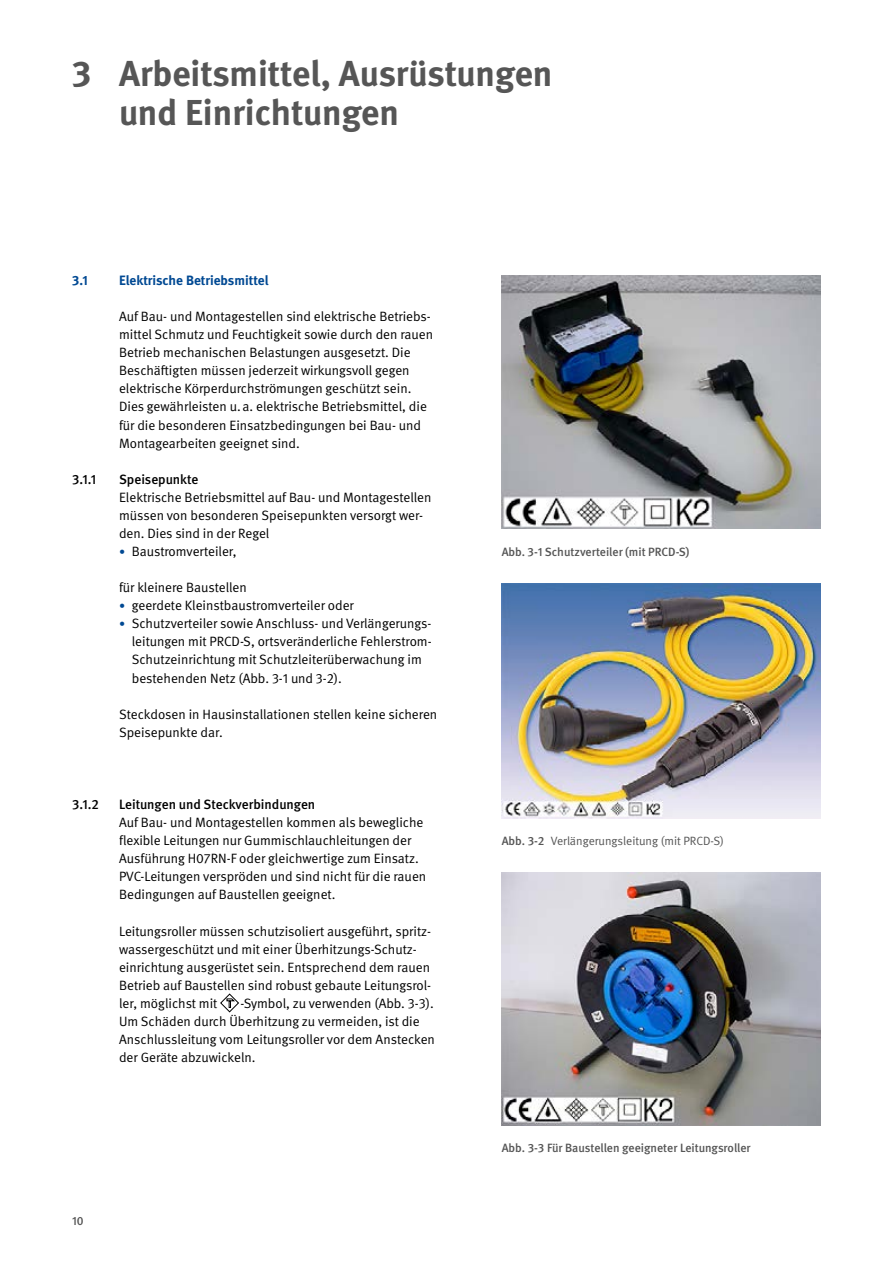
<style>
.page{position:relative;width:893px;height:1263px;background:#fff}
.page>*{position:absolute;margin:0;border:0;box-sizing:border-box;transform-origin:0 0}
.t1{font:700 36px/39px "DGUV Meta";color:#565656}
.FT{font:13.5px/18.1px "DGUV Meta";color:#000}
.t2{font:500 13.5px "DGUV Meta";color:#000}
.t3{font:700 13.5px "DGUV Meta";color:#004993}
.t4{font:500 12px "DGUV Meta";color:#565656}
.t5{font:12px "DGUV Meta";color:#565656}
.s1{font-size:12px;color:#004993}
.s2{font-weight:500}
</style>
<div class="page">
<svg style="left:220px;top:993px;width:19px;height:20px"></svg>
<img style="left:502px;top:276px;width:319px;height:253px">
<img style="left:502px;top:583px;width:319px;height:235px">
<img style="left:502px;top:872px;width:319px;height:253px">
<h1 class="t1" style="left:119px;top:55px;width:435px;text-indent:-47px">3 Arbeitsmittel, Ausrüstungen und Einrichtungen</h1>
<h2 class="t3" style="left:72px;top:272px;width:17px">3.1</h2>
<h2 class="t3" style="left:119px;top:272px;width:151px">Elektrische Betriebsmittel</h2>
<p class="FT" style="left:119px;top:308px;width:316px">Auf Bau- und Montagestellen sind elektrische Betriebs&shy;mittel Schmutz und Feuchtigkeit sowie durch den rauen Betrieb mechanischen Belastungen ausgesetzt. Die Beschäftigten müssen jederzeit wirkungsvoll gegen elektrische Körperdurchströmungen geschützt sein.<br>Dies gewährleisten u.a. elektrische Betriebsmittel, die für die besonderen Einsatzbedingungen bei Bau- und Montagearbeiten geeignet sind.</p>
<h3 class="t2" style="left:72px;top:471px;width:25px">3.1.1</h3>
<h3 class="t2" style="left:119px;top:471px;width:81px">Speisepunkte</h3>
<p class="FT" style="left:119px;top:488px;width:314px">Elektrische Betriebsmittel auf Bau- und Montagestellen müssen von besonderen Speisepunkten versorgt wer&shy;den. Dies sind in der Regel</p>
<p class="FT" style="left:119px;top:543px;width:119px"><span class="s1">•</span> Baustromverteiler,</p>
<p class="FT" style="left:119px;top:579px;width:129px">für kleinere Baustellen</p>
<p class="FT" style="left:119px;top:597px;width:236px"><span class="s1">•</span> geerdete Kleinstbaustromverteiler oder</p>
<p class="FT" style="left:132px;top:615px;width:301px;text-indent:-13px"><span class="s1">•</span> Schutzverteiler sowie Anschluss- und Verlängerungs&shy;leitungen mit PRCD-S, ortsveränderliche Fehlerstrom-Schutzeinrichtung mit Schutzleiterüberwachung im bestehenden Netz (Abb. 3-1 und 3-2).</p>
<p class="FT" style="left:119px;top:705px;width:320px">Steckdosen in Hausinstallationen stellen keine sicheren<br>Speisepunkte dar.</p>
<h3 class="t2" style="left:72px;top:796px;width:28px">3.1.2</h3>
<h3 class="t2" style="left:119px;top:796px;width:198px">Leitungen und Steckverbindungen</h3>
<p class="FT" style="left:119px;top:814px;width:309px">Auf Bau- und Montagestellen kommen als bewegliche flexible Leitungen nur Gummischlauchleitungen der Ausführung H07RN-F oder gleichwertige zum Einsatz.<br>PVC-Leitungen verspröden und sind nicht für die rauen Bedingungen auf Baustellen geeignet.</p>
<p class="FT" style="left:119px;top:922px;width:314px">Leitungsroller müssen schutzisoliert ausgeführt, spritz&shy;wassergeschützt und mit einer Überhitzungs-Schutz&shy;einrichtung ausgerüstet sein. Entsprechend dem rauen Betrieb auf Baustellen sind robust gebaute Leitungsrol&shy;ler, möglichst mit</p>
<p class="FT" style="left:119px;top:994px;width:317px;text-indent:121px">-Symbol, zu verwenden (Abb. 3-3).<br>Um Schäden durch Überhitzung zu vermeiden, ist die Anschlussleitung vom Leitungsroller vor dem Anstecken der Geräte abzuwickeln.</p>
<p class="t4" style="left:72px;top:1213px;width:13px">10</p>
<p class="t4" style="left:502px;top:545px;width:189px">Abb. 3-1 Schutzverteiler (mit PRCD-S)</p>
<p class="t5" style="left:502px;top:834px;width:224px"><span class="s2">Abb. 3-2</span> Verlängerungsleitung (mit PRCD-S)</p>
<p class="t4" style="left:502px;top:1141px;width:250px">Abb. 3-3 Für Baustellen geeigneter Leitungsroller</p>
</div>
